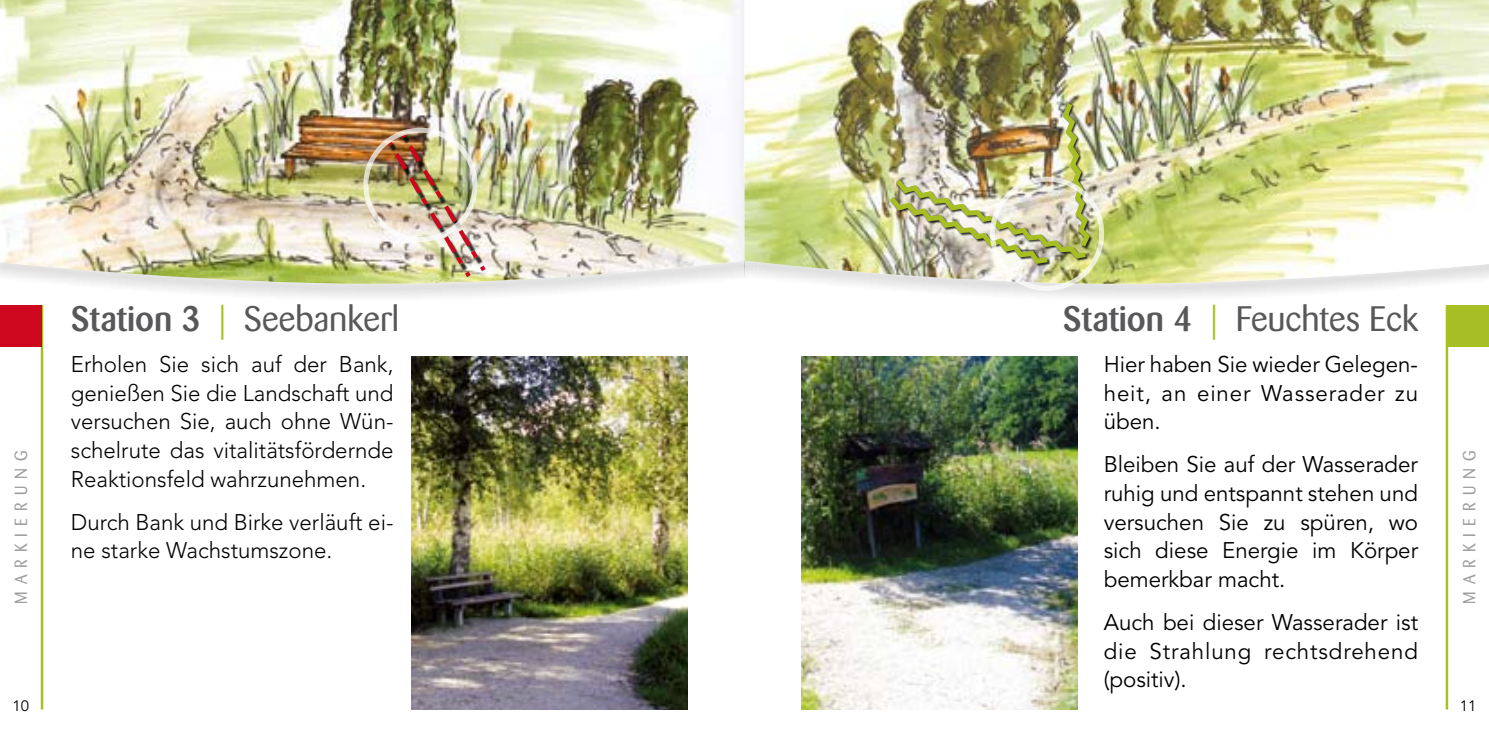
<style>
.page{position:relative;width:1489px;height:745px;background:#fff}
.page>*{position:absolute;margin:0;border:0;box-sizing:border-box;transform-origin:0 0}
.t1{font:35px "Barmeno";color:#58585a}
.t2{font:22.5px/28.8px "Avenir";color:#000;text-align:justify}
.t3{font:300 22.5px/28.8px "Avenir";color:#000;text-align:justify}
.t4{font:17.5px "Barmeno";letter-spacing:.44em;color:#9c9d9f;scale:.9 1}
.t5{font:15px "Avenir";color:#000}
.s1{font-weight:500}
.s2{color:#a7bf25}
</style>
<div class="page">
<div style="left:0;top:250px;width:744px;height:51px;background:#000;opacity:.75"></div>
<hr style="left:41px;top:305px;width:2px;height:404px;background:#a7bf25">
<div style="left:744px;top:250px;width:744px;height:51px;background:#000;opacity:.75"></div>
<div style="left:744px;top:250px;width:17px;height:51px;background:#fff"></div>
<div style="left:1447px;top:305px;width:41px;height:41px;background:#a7bf25"></div>
<hr style="left:1445px;top:305px;width:2px;height:404px;background:#a7bf25">
<div style="left:0;top:305px;width:42px;height:41px;background:#cd071e"></div>
<img style="left:411px;top:356px;width:276px;height:353px">
<img style="left:801px;top:356px;width:276px;height:353px">
<img style="left:0;top:0;width:744px;height:284px">
<img style="left:744px;top:0;width:744px;height:284px">
<img style="left:0;top:98px;width:1488px;height:185px">
<div style="left:363px;top:128px;width:114px;height:114px;border:5px solid #fff;border-radius:50%"></div>
<div style="left:989px;top:176px;width:115px;height:115px;border:5px solid #fff;border-radius:50%"></div>
<p class="t4" style="left:11px;top:603px;width:171px;rotate:-90deg">MARKIERUNG</p>
<h1 class="t1" style="left:71px;top:299px;width:330px"><span class="s1">Station 3</span> <span class="s2">|</span> Seebankerl</h1>
<p class="t3" style="left:71px;top:349px;width:324px">Erholen Sie sich auf der Bank, genießen Sie die Landschaft und versuchen Sie, auch ohne Wün&shy;schelrute das vitalitätsfördernde Reaktionsfeld wahrzunehmen.</p>
<p class="t3" style="left:71px;top:507px;width:324px">Durch Bank und Birke verläuft ei&shy;ne starke Wachstumszone.</p>
<h1 class="t1" style="left:1062px;top:299px;width:357px"><span class="s1">Station 4</span> <span class="s2">|</span> Feuchtes Eck</h1>
<p class="t2" style="left:1103px;top:350px;width:316px">Hier haben Sie wieder Gelegen&shy;heit, an einer Wasserader zu üben.</p>
<p class="t2" style="left:1103px;top:450px;width:316px">Bleiben Sie auf der Wasserader ruhig und entspannt stehen und versuchen Sie zu spüren, wo sich diese Energie im Körper bemerkbar macht.</p>
<p class="t2" style="left:1103px;top:608px;width:316px">Auch bei dieser Wasserader ist die Strahlung rechtsdrehend (positiv).</p>
<p class="t4" style="left:1459px;top:603px;width:171px;rotate:-90deg">MARKIERUNG</p>
<p class="t5" style="left:12px;top:696px;width:18px">10</p>
<p class="t5" style="left:1459px;top:696px;width:18px">11</p>
</div>
